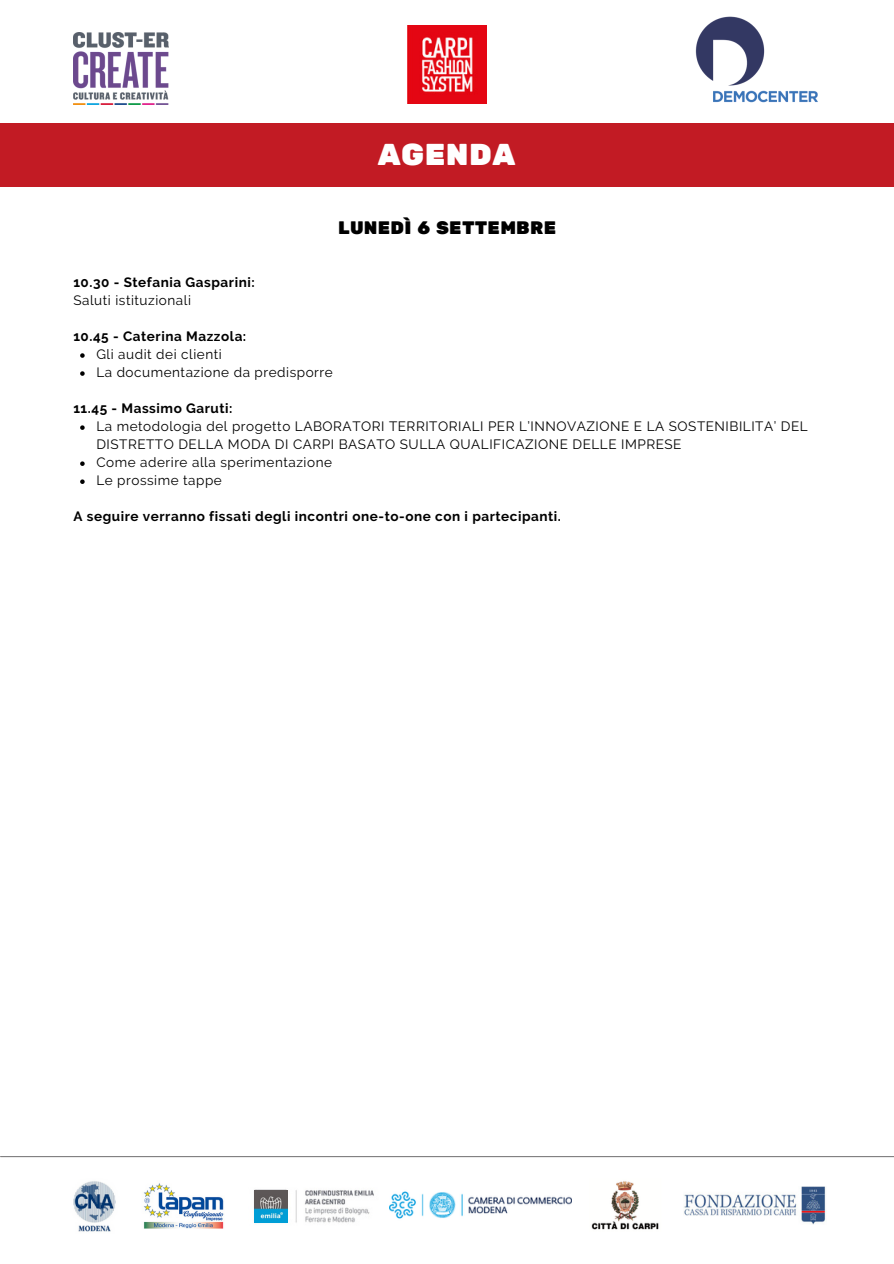
<style>
.page{position:relative;width:894px;height:1264px;background:#fff}
.page>*{position:absolute;margin:0;border:0;box-sizing:border-box;transform-origin:0 0}
.t1{font:30px "Rubik One";letter-spacing:.01em;color:#fff}
.t2{font:18px "Rubik One";letter-spacing:.01em;color:#000}
.t3{font:13.5px/18px "Raleway";letter-spacing:.04em;color:#000}
.t4{font:700 13.5px "Raleway";letter-spacing:.04em;color:#000}
</style>
<div class="page">
<img style="left:407px;top:25px;width:79px;height:79px">
<img style="left:74px;top:32px;width:94px;height:72px">
<img style="left:695px;top:16px;width:123px;height:87px">
<img style="left:591px;top:1181px;width:68px;height:49px">
<img style="left:73px;top:1181px;width:43px;height:51px">
<img style="left:390px;top:1191px;width:181px;height:28px">
<img style="left:143px;top:1183px;width:81px;height:46px">
<img style="left:254px;top:1189px;width:120px;height:35px">
<img style="left:254px;top:1190px;width:33px;height:32px">
<img style="left:684px;top:1186px;width:142px;height:37px">
<hr style="left:1px;top:1155px;width:892px;height:2px;background:#7f7e7f">
<svg style="left:80px;top:353px;width:5px;height:5px"></svg>
<svg style="left:80px;top:371px;width:5px;height:5px"></svg>
<svg style="left:80px;top:425px;width:5px;height:5px"></svg>
<svg style="left:80px;top:461px;width:5px;height:5px"></svg>
<svg style="left:80px;top:479px;width:5px;height:5px"></svg>
<div style="left:0;top:124px;width:893px;height:63px;background:#c21b24"></div>
<p class="t1" style="left:377px;top:137px;width:140px">AGENDA</p>
<p class="t4" style="left:73px;top:274px;width:183px">10.30 - Stefania Gasparini:</p>
<p class="t3" style="left:73px;top:291px;width:119px">Saluti istituzionali</p>
<p class="t4" style="left:73px;top:328px;width:174px">10.45 - Caterina Mazzola:</p>
<p class="t2" style="left:338px;top:217px;width:219px">LUNEDÌ 6 SETTEMBRE</p>
<p class="t3" style="left:96px;top:345px;width:127px">Gli audit dei clienti</p>
<p class="t3" style="left:96px;top:363px;width:238px">La documentazione da predisporre</p>
<p class="t4" style="left:73px;top:400px;width:161px">11.45 - Massimo Garuti:</p>
<p class="t3" style="left:96px;top:417px;width:712px">La metodologia del progetto LABORATORI TERRITORIALI PER L’INNOVAZIONE E LA SOSTENIBILITA’ DEL<br>DISTRETTO DELLA MODA DI CARPI BASATO SULLA QUALIFICAZIONE DELLE IMPRESE</p>
<p class="t3" style="left:96px;top:453px;width:237px">Come aderire alla sperimentazione</p>
<p class="t3" style="left:96px;top:471px;width:127px">Le prossime tappe</p>
<p class="t4" style="left:73px;top:508px;width:489px">A seguire verranno fissati degli incontri one-to-one con i partecipanti.</p>
</div>
